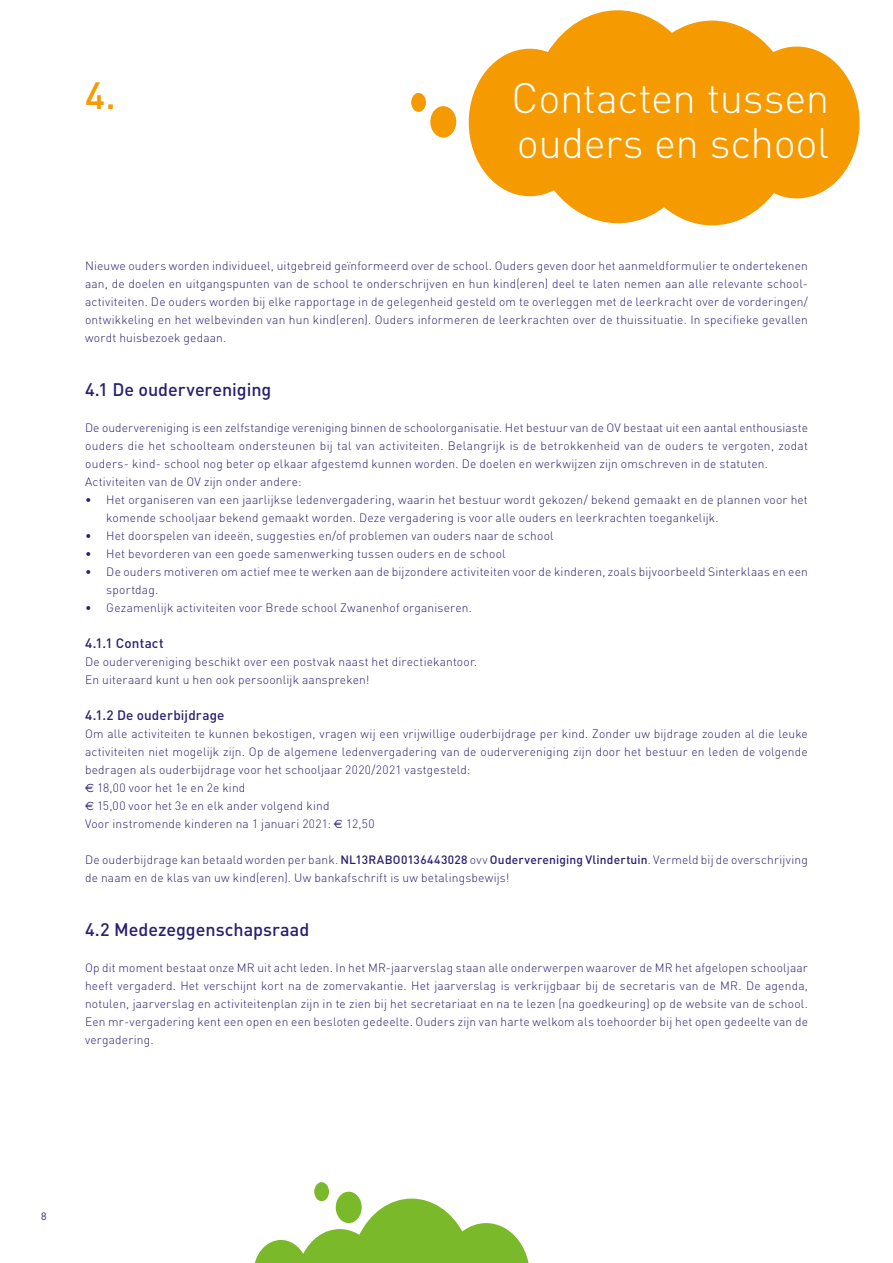
<style>
.page{position:relative;width:893px;height:1263px;background:#fff}
.page>*{position:absolute;margin:0;border:0;box-sizing:border-box;transform-origin:0 0}
.t1{font:300 42px/45px "DIN Pro";letter-spacing:-.01em;color:#fff}
.t2{font:500 37.5px "DIN Pro";color:#f59a00}
.t3{font:500 18px "DIN Pro";color:#2a206f}
.t4{font:500 13.5px "DIN Pro";letter-spacing:.01em;color:#2a206f}
.t5{font:300 12px/18px "DIN Pro";letter-spacing:.015em;color:#2a206f}
.t6{font:10.5px "DIN";color:#2a206f}
.s1{font-family:"Euro Sans";font-weight:400}
.s2{font-weight:500}
</style>
<div class="page">
<div style="left:430px;top:106px;width:26px;height:32px;background:#f59a00;border-radius:50%"></div>
<svg style="left:469px;top:10px;width:391px;height:215px;fill:#f59a00"></svg>
<div style="left:411px;top:93px;width:15px;height:19px;background:#f59a00;border-radius:50%"></div>
<div style="left:336px;top:1192px;width:26px;height:31px;background:#7ab929;border-radius:50%"></div>
<div style="left:314px;top:1182px;width:15px;height:19px;background:#7ab929;border-radius:50%"></div>
<svg style="left:254px;top:1198px;width:275px;height:65px"></svg>
<h2 class="t2" style="left:85px;top:70px;width:32px">4.</h2>
<h1 class="t1" style="left:511px;top:73px;width:319px">Contacten tussen ouders en school</h1>
<p class="t5" style="left:85px;top:256px;width:724px">Nieuwe ouders worden individueel, uitgebreid geïnformeerd over de school. Ouders geven door het aanmeldformulier te ondertekenen aan, de doelen en uitgangspunten van de school te onderschrijven en hun kind(eren) deel te laten nemen aan alle relevante school&shy;activiteiten. De ouders worden bij elke rapportage in de gelegenheid gesteld om te overleggen met de leerkracht over de vorderingen/ ontwikkeling en het welbevinden van hun kind(eren). Ouders informeren de leerkrachten over de thuissituatie. In specifieke gevallen wordt huisbezoek gedaan.</p>
<h3 class="t3" style="left:85px;top:377px;width:188px">4.1 De oudervereniging</h3>
<p class="t5" style="left:85px;top:418px;width:724px">De oudervereniging is een zelfstandige vereniging binnen de schoolorganisatie. Het bestuur van de OV bestaat uit een aantal enthousiaste ouders die het schoolteam ondersteunen bij tal van activiteiten. Belangrijk is de betrokkenheid van de ouders te vergoten, zodat ouders- kind- school nog beter op elkaar afgestemd kunnen worden. De doelen en werkwijzen zijn omschreven in de statuten.<br>Activiteiten van de OV zijn onder andere:</p>
<p class="t5" style="left:106px;top:490px;width:703px;text-indent:-21px">• Het organiseren van een jaarlijkse ledenvergadering, waarin het bestuur wordt gekozen/ bekend gemaakt en de plannen voor het komende schooljaar bekend gemaakt worden. Deze vergadering is voor alle ouders en leerkrachten toegankelijk.</p>
<p class="t5" style="left:85px;top:526px;width:470px">• Het doorspelen van ideeën, suggesties en/of problemen van ouders naar de school</p>
<p class="t5" style="left:85px;top:544px;width:422px">• Het bevorderen van een goede samenwerking tussen ouders en de school</p>
<p class="t5" style="left:106px;top:562px;width:703px;text-indent:-21px">• De ouders motiveren om actief mee te werken aan de bijzondere activiteiten voor de kinderen, zoals bijvoorbeeld Sinterklaas en een sportdag.</p>
<p class="t5" style="left:85px;top:598px;width:388px">• Gezamenlijk activiteiten voor Brede school Zwanenhof organiseren.</p>
<p class="t4" style="left:85px;top:634px;width:80px">4.1.1 Contact</p>
<p class="t5" style="left:85px;top:652px;width:394px">De oudervereniging beschikt over een postvak naast het directiekantoor.<br>En uiteraard kunt u hen ook persoonlijk aanspreken!</p>
<p class="t4" style="left:85px;top:706px;width:141px">4.1.2 De ouderbijdrage</p>
<p class="t5" style="left:85px;top:724px;width:724px">Om alle activiteiten te kunnen bekostigen, vragen wij een vrijwillige ouderbijdrage per kind. Zonder uw bijdrage zouden al die leuke activiteiten niet mogelijk zijn. Op de algemene ledenvergadering van de oudervereniging zijn door het bestuur en leden de volgende bedragen als ouderbijdrage voor het schooljaar 2020/2021 vastgesteld:<br><span class="s1">€</span> 18,00 voor het 1e en 2e kind<br><span class="s1">€</span> 15,00 voor het 3e en elk ander volgend kind<br>Voor instromende kinderen na 1 januari 2021: <span class="s1">€</span> 12,50</p>
<p class="t5" style="left:85px;top:850px;width:724px">De ouderbijdrage kan betaald worden per bank. <span class="s2">NL13RABO0136443028</span> ovv <span class="s2">Oudervereniging Vlindertuin</span>. Vermeld bij de overschrijving de naam en de klas van uw kind(eren). Uw bankafschrift is uw betalingsbewijs!</p>
<h3 class="t3" style="left:85px;top:917px;width:226px">4.2 Medezeggenschapsraad</h3>
<p class="t5" style="left:85px;top:958px;width:724px;text-align:justify">Op dit moment bestaat onze MR uit acht leden. In het MR-jaarverslag staan alle onderwerpen waarover de MR het afgelopen schooljaar heeft vergaderd. Het verschijnt kort na de zomervakantie. Het jaarverslag is verkrijgbaar bij de secretaris van de MR. De agenda, notulen, jaarverslag en activiteitenplan zijn in te zien bij het secretariaat en na te lezen (na goedkeuring) op de website van de school.<br>Een mr-vergadering kent een open en een besloten gedeelte. Ouders zijn van harte welkom als toehoorder bij het open gedeelte van de vergadering.</p>
<p class="t6" style="left:41px;top:1210px;width:7px">8</p>
</div>
